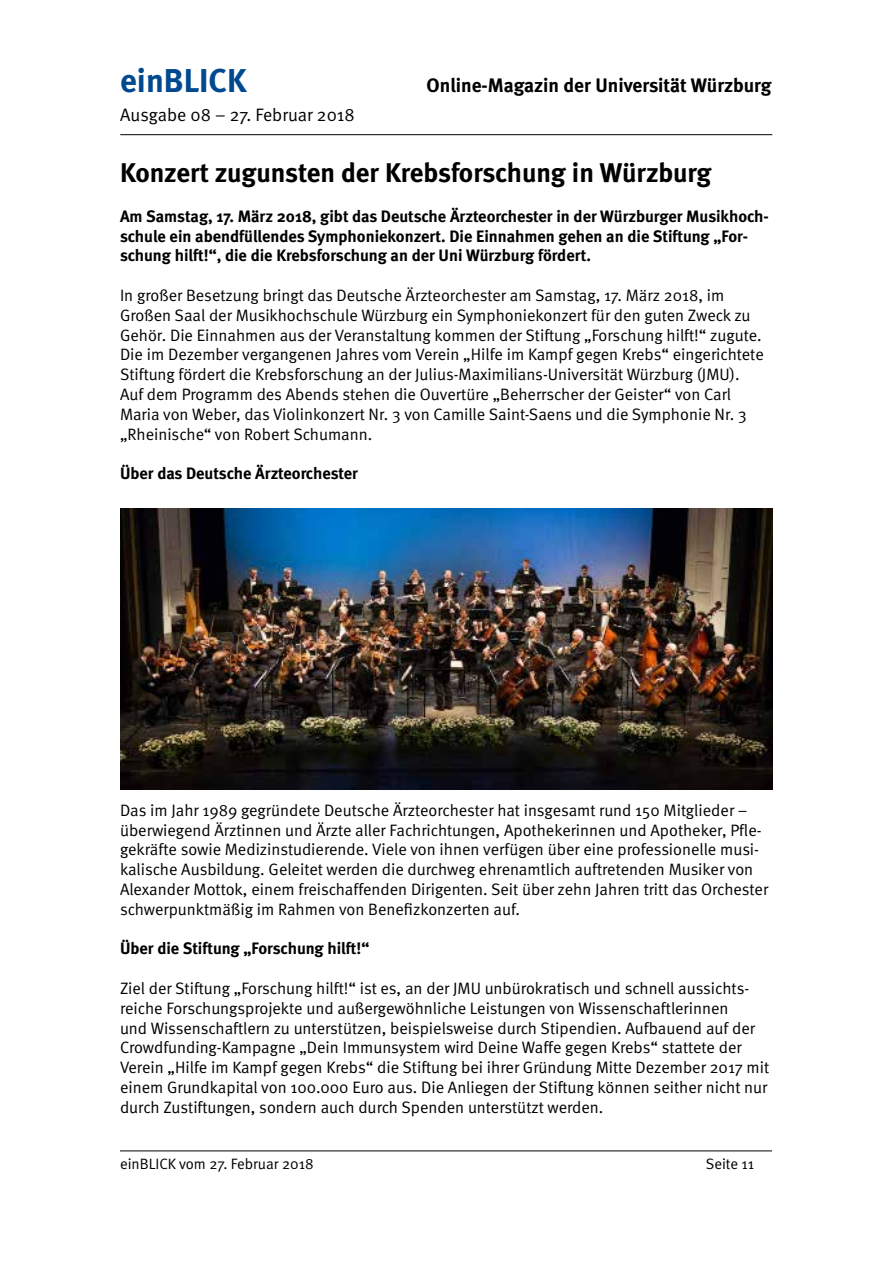
<style>
.page{position:relative;width:893px;height:1263px;background:#fff}
.page>*{position:absolute;margin:0;border:0;box-sizing:border-box;transform-origin:0 0}
.t1{font:700 33px "Meta";color:#004990}
.t2{font:700 27px "Meta";letter-spacing:-.005em;color:#000}
.t3{font:700 19.5px "Meta";color:#000}
.t4{font:18px "Meta Normal";color:#000}
.t5{font:16.5px/19.8px "Meta Normal";color:#000}
.t6{font:700 16.5px/19.8px "Meta";color:#000}
.t7{font:15px "Meta Normal";color:#000}
</style>
<div class="page">
<hr style="left:120px;top:134px;width:652px;height:1px;background:#000">
<hr style="left:120px;top:1150px;width:652px;height:1px;background:#000">
<img style="left:120px;top:509px;width:652px;height:280px">
<h1 class="t1" style="left:120px;top:61px;width:128px">einBLICK</h1>
<p class="t3" style="left:427px;top:74px;width:346px">Online-Magazin der Universität Würzburg</p>
<p class="t4" style="left:120px;top:105px;width:236px">Ausgabe 08 – 27. Februar 2018</p>
<h2 class="t2" style="left:120px;top:157px;width:593px">Konzert zugunsten der Krebsforschung in Würzburg</h2>
<p class="t6" style="left:120px;top:206px;width:650px">Am Samstag, 17. März 2018, gibt das Deutsche Ärzteorchester in der Würzburger Musikhoch&shy;schule ein abendfüllendes Symphoniekonzert. Die Einnahmen gehen an die Stiftung „For&shy;schung hilft!“, die die Krebsforschung an der Uni Würzburg fördert.</p>
<p class="t5" style="left:120px;top:285px;width:645px">In großer Besetzung bringt das Deutsche Ärzteorchester am Samstag, 17. März 2018, im Großen Saal der Musikhochschule Würzburg ein Symphoniekonzert für den guten Zweck zu Gehör. Die Einnahmen aus der Veranstaltung kommen der Stiftung „Forschung hilft!“ zugute.<br>Die im Dezember vergangenen Jahres vom Verein „Hilfe im Kampf gegen Krebs“ eingerichtete Stiftung fördert die Krebsforschung an der Julius-Maximilians-Universität Würzburg (JMU).<br>Auf dem Programm des Abends stehen die Ouvertüre „Beherrscher der Geister“ von Carl Maria von Weber, das Violinkonzert Nr. 3 von Camille Saint-Saens und die Symphonie Nr. 3 „Rheinische“ von Robert Schumann.</p>
<p class="t6" style="left:120px;top:463px;width:239px">Über das Deutsche Ärzteorchester</p>
<p class="t5" style="left:120px;top:800px;width:650px">Das im Jahr 1989 gegründete Deutsche Ärzteorchester hat insgesamt rund 150 Mitglieder – überwiegend Ärztinnen und Ärzte aller Fachrichtungen, Apothekerinnen und Apotheker, Pfle&shy;gekräfte sowie Medizinstudierende. Viele von ihnen verfügen über eine professionelle musi&shy;kalische Ausbildung. Geleitet werden die durchweg ehrenamtlich auftretenden Musiker von Alexander Mottok, einem freischaffenden Dirigenten. Seit über zehn Jahren tritt das Orchester schwerpunktmäßig im Rahmen von Benefizkonzerten auf.</p>
<p class="t6" style="left:120px;top:938px;width:251px">Über die Stiftung „Forschung hilft!“</p>
<p class="t5" style="left:120px;top:978px;width:651px">Ziel der Stiftung „Forschung hilft!“ ist es, an der JMU unbürokratisch und schnell aussichts&shy;reiche Forschungsprojekte und außergewöhnliche Leistungen von Wissenschaftlerinnen<br>und Wissenschaftlern zu unterstützen, beispielsweise durch Stipendien. Aufbauend auf der Crowdfunding-Kampagne „Dein Immunsystem wird Deine Waffe gegen Krebs“ stattete der Verein „Hilfe im Kampf gegen Krebs“ die Stiftung bei ihrer Gründung Mitte Dezember 2017 mit einem Grundkapital von 100.000 Euro aus. Die Anliegen der Stiftung können seither nicht nur durch Zustiftungen, sondern auch durch Spenden unterstützt werden.</p>
<p class="t7" style="left:120px;top:1155px;width:195px">einBLICK vom 27. Februar 2018</p>
<p class="t7" style="left:706px;top:1155px;width:50px">Seite 11</p>
</div>
